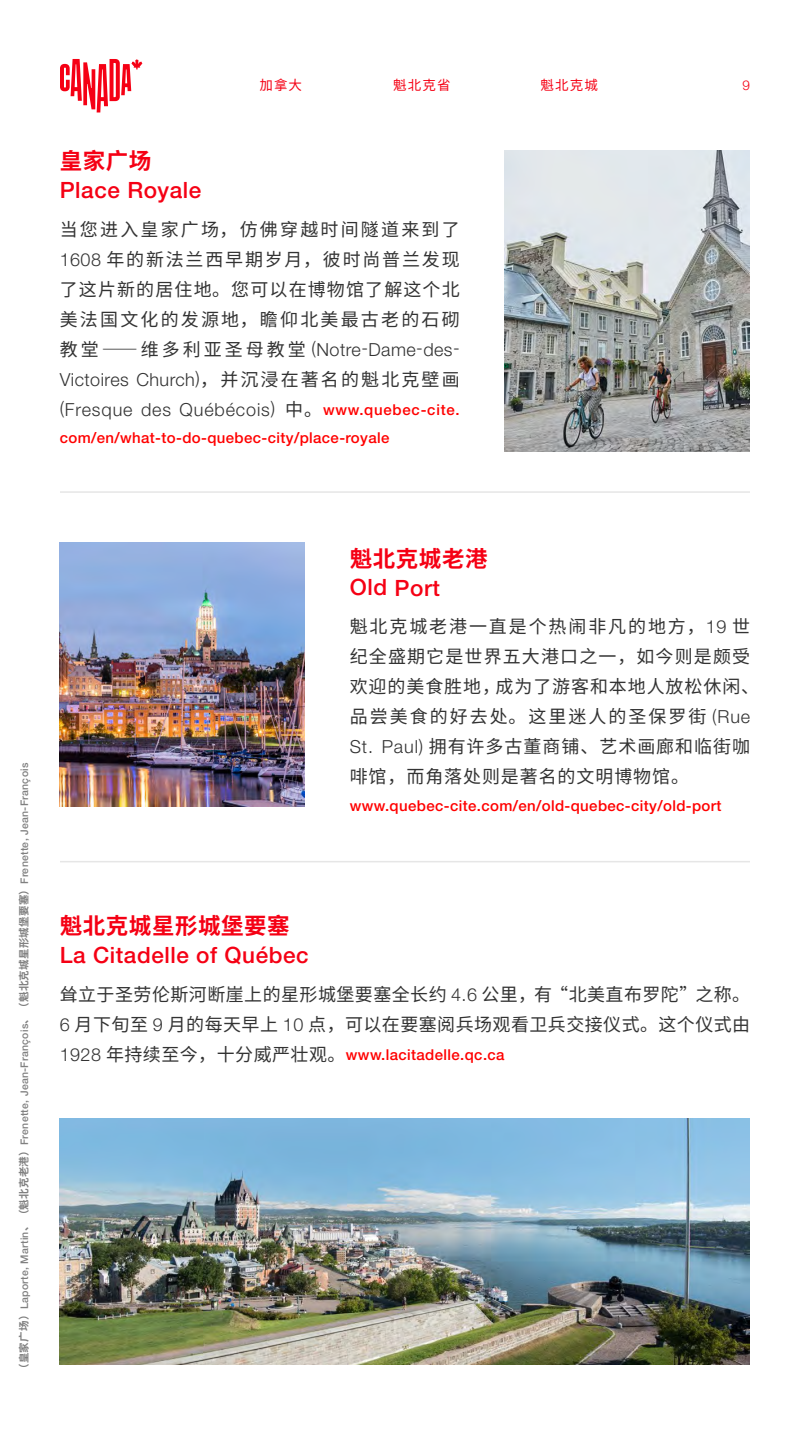
<style>
.page{position:relative;width:810px;height:1440px;background:#fff}
.page>*{position:absolute;margin:0;border:0;box-sizing:border-box;transform-origin:0 0}
.t1{font:500 22.5px "Helvetica Neue LT Pro";letter-spacing:.025em;color:#f50014}
.t2{font:700 22.5px "Noto Sans CJ Ksc";letter-spacing:.025em;color:#f50014}
.t3{font:18px/30px "Noto Sans CJ Ksc";letter-spacing:.055em;color:#333;text-align:justify}
.t4{font:300 18px/30px "Helvetica Neue LT Pro";letter-spacing:.025em;color:#333;text-align:justify}
.t5{font:18px/30px "Noto Sans CJ Ksc";letter-spacing:.025em;color:#333}
.t6{font:500 15px "Helvetica Neue LT Pro";letter-spacing:.025em;color:#f00}
.t7{font:13.5px "Noto Sans CJ Ksc";letter-spacing:.08em;color:#f50014}
.t8{font:300 13.5px "Helvetica Neue LT Pro";color:#f50014}
.t9{font:500 10.5px "Helvetica Neue LT Pro";letter-spacing:.025em;color:#808080}
.s1{font-family:"Helvetica Neue LT Pro";font-weight:300}
.s2{font-family:"Noto Sans CJ Ksc";font-weight:400}
.s3{font-weight:500;font-size:15px;color:#f00}
.s4{font-family:"Noto Sans CJ Ksc";font-weight:700}
.s5{font-weight:300;font-size:18px;color:#333}
.s6{font-family:"Noto Sans CJ Ksc";font-weight:400;font-size:18px;color:#333}
</style>
<div class="page">
<img style="left:59px;top:542px;width:246px;height:265px">
<hr style="left:60px;top:491px;width:690px;height:2px;background:#e6e6e6">
<hr style="left:60px;top:861px;width:690px;height:1px;background:#e6e6e6">
<img style="left:505px;top:150px;width:245px;height:301px">
<img style="left:59px;top:1119px;width:691px;height:246px">
<svg style="left:60px;top:59px;width:83px;height:53px"></svg>
<p class="t7" style="left:260px;top:78px;width:44px">加拿大</p>
<p class="t7" style="left:393px;top:78px;width:59px">魁北克省</p>
<p class="t7" style="left:541px;top:78px;width:59px">魁北克城</p>
<p class="t8" style="left:742px;top:77px;width:9px">9</p>
<p class="t2" style="left:60px;top:148px;width:93px">皇家广场</p>
<p class="t1" style="left:60px;top:177px;width:143px">Place Royale</p>
<p class="t3" style="left:60px;top:215px;width:401px">当您进入皇家广场，仿佛穿越时间隧道来到了<span class="s1">1608</span> 年的新法兰西早期岁月，彼时尚普兰发现了这片新的居住地。您可以在博物馆了解这个北美法国文化的发源地，瞻仰北美最古老的石砌</p>
<p class="t4" style="left:60px;top:334px;width:401px"><span class="s2">教堂⸺维多利亚圣母教堂</span> (Notre-Dame-des-Victoires Church)<span class="s2">，并沉浸在著名的魁北克壁画</span>(Fresque des Québécois) <span class="s2">中。</span><span class="s3">www.quebec-cite.</span></p>
<p class="t6" style="left:60px;top:429px;width:331px">com/en/what-to-do-quebec-city/place-royale</p>
<p class="t9" style="left:18px;top:1374px;width:613px;rotate:-90deg"><span class="s4">（皇家广场）</span>Laporte, Martin<span class="s4">、（魁北克老港）</span>Frenette, Jean-François<span class="s4">、（魁北克城星形城堡要塞）</span>Frenette, Jean-François</p>
<p class="t2" style="left:350px;top:546px;width:139px">魁北克城老港</p>
<p class="t1" style="left:350px;top:574px;width:92px">Old Port</p>
<p class="t3" style="left:350px;top:612px;width:411px;text-align:left">魁北克城老港一直是个热闹非凡的地方，<span class="s1">19</span> 世纪全盛期它是世界五大港口之一，如今则是颇受欢迎的美食胜地，成为了游客和本地人放松休闲、品尝美食的好去处。这里迷人的圣保罗街 <span class="s1">(Rue<br>St. Paul)</span> 拥有许多古董商铺、艺术画廊和临街咖啡馆，而角落处则是著名的文明博物馆。</p>
<p class="t6" style="left:350px;top:797px;width:373px">www.quebec-cite.com/en/old-quebec-city/old-port</p>
<p class="t2" style="left:60px;top:913px;width:232px">魁北克城星形城堡要塞</p>
<p class="t1" style="left:60px;top:942px;width:251px">La Citadelle of Québec</p>
<p class="t5" style="left:60px;top:980px;width:692px">耸立于圣劳伦斯河断崖上的星形城堡要塞全长约 <span class="s1">4.6</span> 公里，有“北美直布罗陀”之称。<br><span class="s1">6</span> 月下旬至 <span class="s1">9</span> 月的每天早上 <span class="s1">10</span> 点，可以在要塞阅兵场观看卫兵交接仪式。这个仪式由</p>
<p class="t6" style="left:60px;top:1046px;width:446px"><span class="s5">1928</span> <span class="s6">年持续至今，十分威严壮观。</span>www.lacitadelle.qc.ca</p>
</div>
